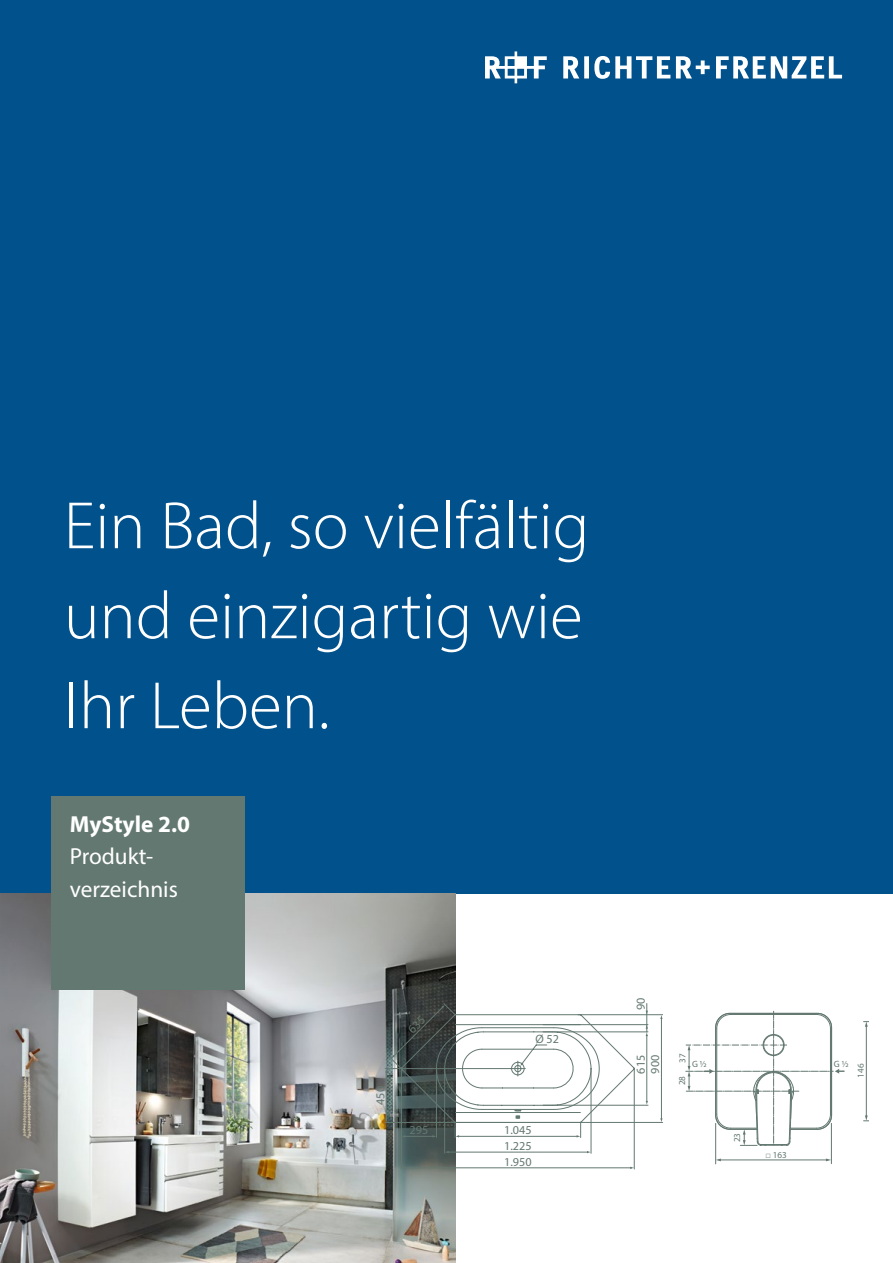
<style>
.page{position:relative;width:893px;height:1263px;background:#fff}
.page>*{position:absolute;margin:0;border:0;box-sizing:border-box;transform-origin:0 0}
.t1{font:300 67.5px/90px "Myriad Pro";color:#fff;text-align:justify}
.t2{font:23.25px/32.2px "Myriad Pro";color:#fff}
.t3{font:700 23.25px "Myriad Pro";color:#fff}
.t4{font:12.15px/14.4px "Myriad Pro";color:#637870}
.t5{font:9.15px "Myriad Pro";color:#637870}
.s1{font-family:"Arial"}
</style>
<div class="page">
<div style="left:0;top:0;width:893px;height:893px;background:#00518c"></div>
<svg style="left:716px;top:56px;width:126px;height:22px"></svg>
<svg style="left:563px;top:56px;width:107px;height:23px"></svg>
<svg style="left:676px;top:56px;width:34px;height:22px"></svg>
<svg style="left:485px;top:51px;width:62px;height:32px"></svg>
<img style="left:0;top:893px;width:455px;height:370px">
<div style="left:51px;top:796px;width:193px;height:193px;background:#637870"></div>
<hr style="left:448px;top:1152px;width:140px;height:1px;background:#637870">
<hr style="left:385px;top:1122px;width:278px;height:1px;background:#637870">
<hr style="left:661px;top:1017px;width:1px;height:103px;background:#637870">
<hr style="left:543px;top:1105px;width:105px;height:1px;background:#637870">
<hr style="left:543px;top:1031px;width:105px;height:1px;background:#637870">
<hr style="left:646px;top:1035px;width:1px;height:66px;background:#637870">
<hr style="left:444px;top:1068px;width:1px;height:85px;background:#637870">
<hr style="left:591px;top:1068px;width:1px;height:85px;background:#637870">
<hr style="left:404px;top:1167px;width:228px;height:1px;background:#637870">
<hr style="left:634px;top:1068px;width:1px;height:101px;background:#637870">
<hr style="left:578px;top:1014px;width:85px;height:1px;background:#637870">
<svg style="left:646px;top:1003px;width:2px;height:33px"></svg>
<hr style="left:543px;top:1024px;width:105px;height:1px;background:#637870">
<hr style="left:401px;top:1068px;width:1px;height:101px;background:#637870">
<hr style="left:866px;top:1026px;width:1px;height:90px;background:#637870">
<svg style="left:864px;top:1115px;width:4px;height:6px"></svg>
<svg style="left:864px;top:1021px;width:4px;height:6px"></svg>
<hr style="left:715px;top:1123px;width:1px;height:41px;background:#637870">
<hr style="left:831px;top:1123px;width:1px;height:41px;background:#637870">
<hr style="left:720px;top:1160px;width:107px;height:1px;background:#637870">
<svg style="left:716px;top:1158px;width:5px;height:3px"></svg>
<svg style="left:686px;top:1010px;width:158px;height:136px"></svg>
<svg style="left:374px;top:983px;width:261px;height:154px"></svg>
<p class="t1" style="left:64px;top:480px;width:527px">Ein Bad, so vielfältig und einzigartig wie Ihr Leben.</p>
<p class="t3" style="left:70px;top:809px;width:122px">MyStyle 2.0</p>
<p class="t2" style="left:70px;top:840px;width:110px">Produkt&shy;verzeichnis</p>
<p class="t4" style="left:373px;top:1105px;width:20px;rotate:-90deg">450</p>
<p class="t4" style="left:410px;top:1122px;width:20px">295</p>
<p class="t4" style="left:536px;top:1031px;width:25px">Ø 52</p>
<p class="t4" style="left:504px;top:1122px;width:29px">1.045</p>
<p class="t4" style="left:504px;top:1138px;width:29px">1.225</p>
<p class="t4" style="left:504px;top:1154px;width:29px">1.950</p>
<p class="t4" style="left:633px;top:1010px;width:14px;rotate:-90deg">90</p>
<p class="t4" style="left:633px;top:1073px;width:20px;rotate:-90deg">615<br>900</p>
<p class="t5" style="left:677px;top:1063px;width:11px;rotate:-90deg">37</p>
<p class="t5" style="left:692px;top:1058px;width:16px">G ½</p>
<p class="t5" style="left:834px;top:1058px;width:16px">G ½</p>
<p class="t5" style="left:677px;top:1085px;width:11px;rotate:-90deg">28</p>
<p class="t5" style="left:855px;top:1078px;width:16px;rotate:-90deg">146</p>
<p class="t5" style="left:731px;top:1142px;width:11px;rotate:-90deg">23</p>
<p class="t5" style="left:765px;top:1149px;width:23px"><span class="s1">□</span> 163</p>
</div>
